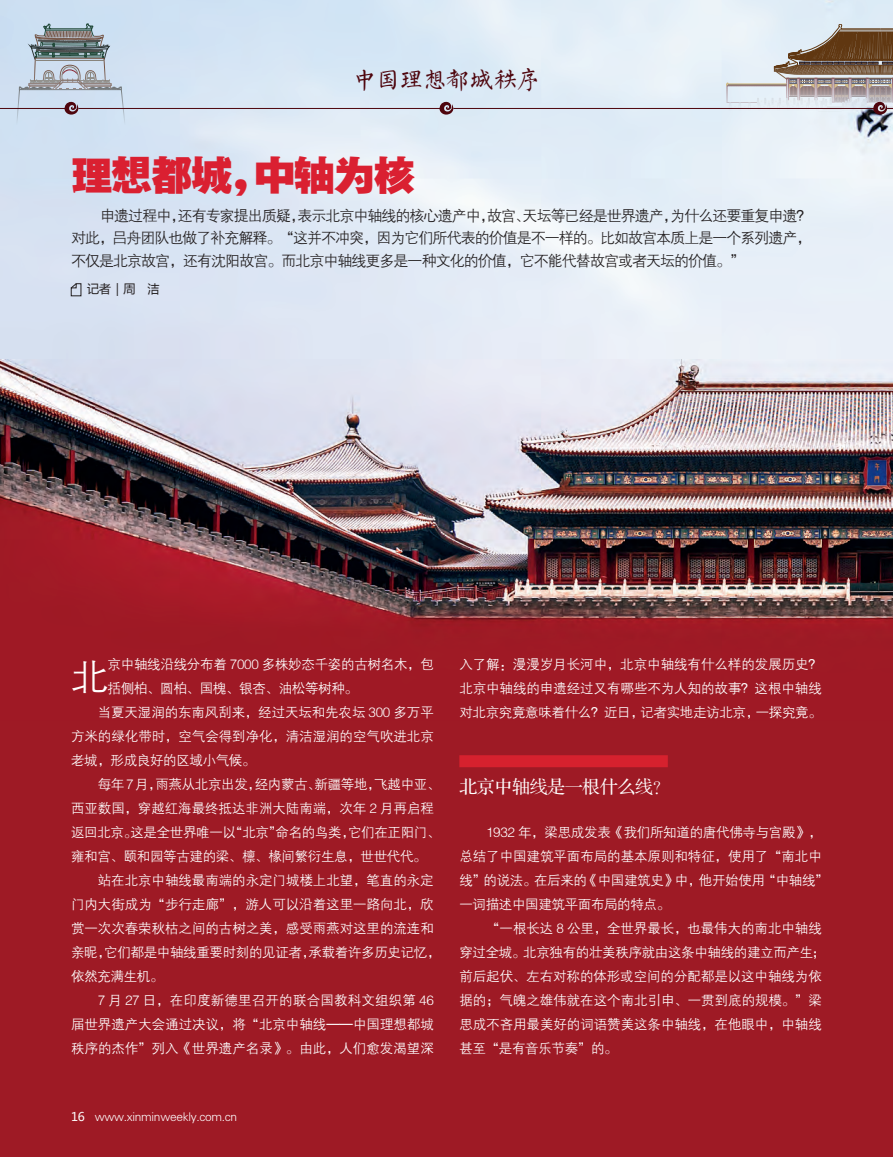
<style>
.page{position:relative;width:893px;height:1157px;background:#fff}
.page>*{position:absolute;margin:0;border:0;box-sizing:border-box;transform-origin:0 0}
.t1{font:42px "FZYDTHJW GB1 0";letter-spacing:-.05em;color:#da2031}
.t2{font:37.5px "FZZDXJW GB1 0";color:#fff}
.t3{font:24px "FZSXSLKJW GB1 0";letter-spacing:-.025em;color:#4e050d}
.t4{font:18px "FZS3 K GBK1 0";letter-spacing:-.025em;color:#fff}
.t5{font:15px/22.5px "FZZDXJW GB1 0";letter-spacing:-.065em;color:#231f20;text-align:justify}
.t6{font:13.5px/24px "FZZDXJW GB1 0";letter-spacing:-.005em;color:#fff;text-align:justify}
.t7{font:13.5px "FZZDXJW GB1 0";letter-spacing:-.025em;color:#fff}
.t8{font:13.5px "FZZDXJW GB1 0";letter-spacing:.015em;color:#fff}
.t9{font:12px "FZXH1 JW GB1 0";letter-spacing:-.025em;color:#fff}
.t10{font:12px "Microsoft Ya Hei";color:#231f20}
.s1{font-family:"Microsoft Ya Hei"}
</style>
<div class="page">
<img style="left:0;top:0;width:893px;height:1157px">
<svg style="left:71px;top:283px;width:10px;height:13px"></svg>
<div style="left:459px;top:755px;width:209px;height:12px;background:#d6212e"></div>
<hr style="left:0;top:108px;width:66px;height:1px;background:#4e050d">
<hr style="left:78px;top:108px;width:363px;height:1px;background:#4e050d">
<hr style="left:453px;top:108px;width:423px;height:1px;background:#4e050d">
<svg style="left:439px;top:102px;width:17px;height:15px"></svg>
<svg style="left:15px;top:23px;width:112px;height:113px;background:#b5c2cf"></svg>
<svg style="left:726px;top:24px;width:167px;height:93px;background:#b6b0ad"></svg>
<p class="t3" style="left:353px;top:67px;width:189px">中国理想都城秩序</p>
<p class="t1" style="left:71px;top:152px;width:346px">理想都城，中轴为核</p>
<p class="t5" style="left:71px;top:205px;width:742px">　　申遗过程中，还有专家提出质疑，表示北京中轴线的核心遗产中，故宫、天坛等已经是世界遗产，为什么还要重复申遗？对此，吕舟团队也做了补充解释。“这并不冲突，因为它们所代表的价值是不一样的。比如故宫本质上是一个系列遗产，不仅是北京故宫，还有沈阳故宫。而北京中轴线更多是一种文化的价值，它不能代替故宫或者天坛的价值。”</p>
<p class="t10" style="left:87px;top:281px;width:73px">记者｜周　洁</p>
<p class="t2" style="left:71px;top:656px;width:39px">北</p>
<p class="t6" style="left:108px;top:653px;width:328px">京中轴线沿线分布着 7000 多株妙态千姿的古树名木，包</p>
<p class="t7" style="left:108px;top:681px;width:252px">括侧柏、圆柏、国槐、银杏、油松等树种。</p>
<p class="t6" style="left:98px;top:701px;width:337px">当夏天湿润的东南风刮来，经过天坛和先农坛 300 多万平</p>
<p class="t6" style="left:71px;top:725px;width:364px">方米的绿化带时，空气会得到净化，清洁湿润的空气吹进北京</p>
<p class="t7" style="left:71px;top:753px;width:186px">老城，形成良好的区域小气候。</p>
<p class="t7" style="left:98px;top:777px;width:344px">每年7月，雨燕从北京出发，经内蒙古、新疆等地，飞越中亚、</p>
<p class="t6" style="left:71px;top:797px;width:364px">西亚数国，穿越红海最终抵达非洲大陆南端，次年 2 月再启程</p>
<p class="t7" style="left:71px;top:825px;width:371px">返回北京。这是全世界唯一以“北京”命名的鸟类，它们在正阳门、</p>
<p class="t7" style="left:71px;top:849px;width:357px">雍和宫、颐和园等古建的梁、檩、椽间繁衍生息，世世代代。</p>
<p class="t6" style="left:98px;top:869px;width:337px">站在北京中轴线最南端的永定门城楼上北望，笔直的永定</p>
<p class="t6" style="left:71px;top:893px;width:364px">门内大街成为“步行走廊”，游人可以沿着这里一路向北，欣</p>
<p class="t6" style="left:71px;top:917px;width:364px">赏一次次春荣秋枯之间的古树之美，感受雨燕对这里的流连和</p>
<p class="t7" style="left:71px;top:945px;width:371px">亲昵，它们都是中轴线重要时刻的见证者，承载着许多历史记忆，</p>
<p class="t6" style="left:71px;top:965px;width:94px">依然充满生机。</p>
<p class="t8" style="left:98px;top:993px;width:338px">7 月 27 日，在印度新德里召开的联合国教科文组织第 46</p>
<p class="t6" style="left:71px;top:1013px;width:364px">届世界遗产大会通过决议，将“北京中轴线——中国理想都城</p>
<p class="t6" style="left:71px;top:1037px;width:364px">秩序的杰作”列入《世界遗产名录》。由此，人们愈发渴望深</p>
<p class="t9" style="left:71px;top:1109px;width:168px"><span class="s1">16</span> www.xinminweekly.com.cn</p>
<p class="t6" style="left:459px;top:653px;width:364px">入了解：漫漫岁月长河中，北京中轴线有什么样的发展历史？北京中轴线的申遗经过又有哪些不为人知的故事？这根中轴线对北京究竟意味着什么？近日，记者实地走访北京，一探究竟。</p>
<p class="t4" style="left:459px;top:777px;width:213px">北京中轴线是一根什么线？</p>
<p class="t6" style="left:486px;top:821px;width:337px">1932 年，梁思成发表《我们所知道的唐代佛寺与宫殿》，</p>
<p class="t6" style="left:459px;top:845px;width:364px">总结了中国建筑平面布局的基本原则和特征，使用了“南北中</p>
<p class="t7" style="left:459px;top:873px;width:371px">线”的说法。在后来的《中国建筑史》中，他开始使用“中轴线”</p>
<p class="t7" style="left:459px;top:897px;width:212px">一词描述中国建筑平面布局的特点。</p>
<p class="t6" style="left:486px;top:917px;width:337px">“一根长达 8 公里，全世界最长，也最伟大的南北中轴线</p>
<p class="t7" style="left:459px;top:945px;width:367px">穿过全城。北京独有的壮美秩序就由这条中轴线的建立而产生；</p>
<p class="t6" style="left:459px;top:965px;width:364px">前后起伏、左右对称的体形或空间的分配都是以这中轴线为依</p>
<p class="t6" style="left:459px;top:989px;width:364px">据的；气魄之雄伟就在这个南北引申、一贯到底的规模。”梁</p>
<p class="t6" style="left:459px;top:1013px;width:364px">思成不吝用最美好的词语赞美这条中轴线，在他眼中，中轴线</p>
<p class="t7" style="left:459px;top:1041px;width:160px">甚至“是有音乐节奏”的。</p>
</div>
